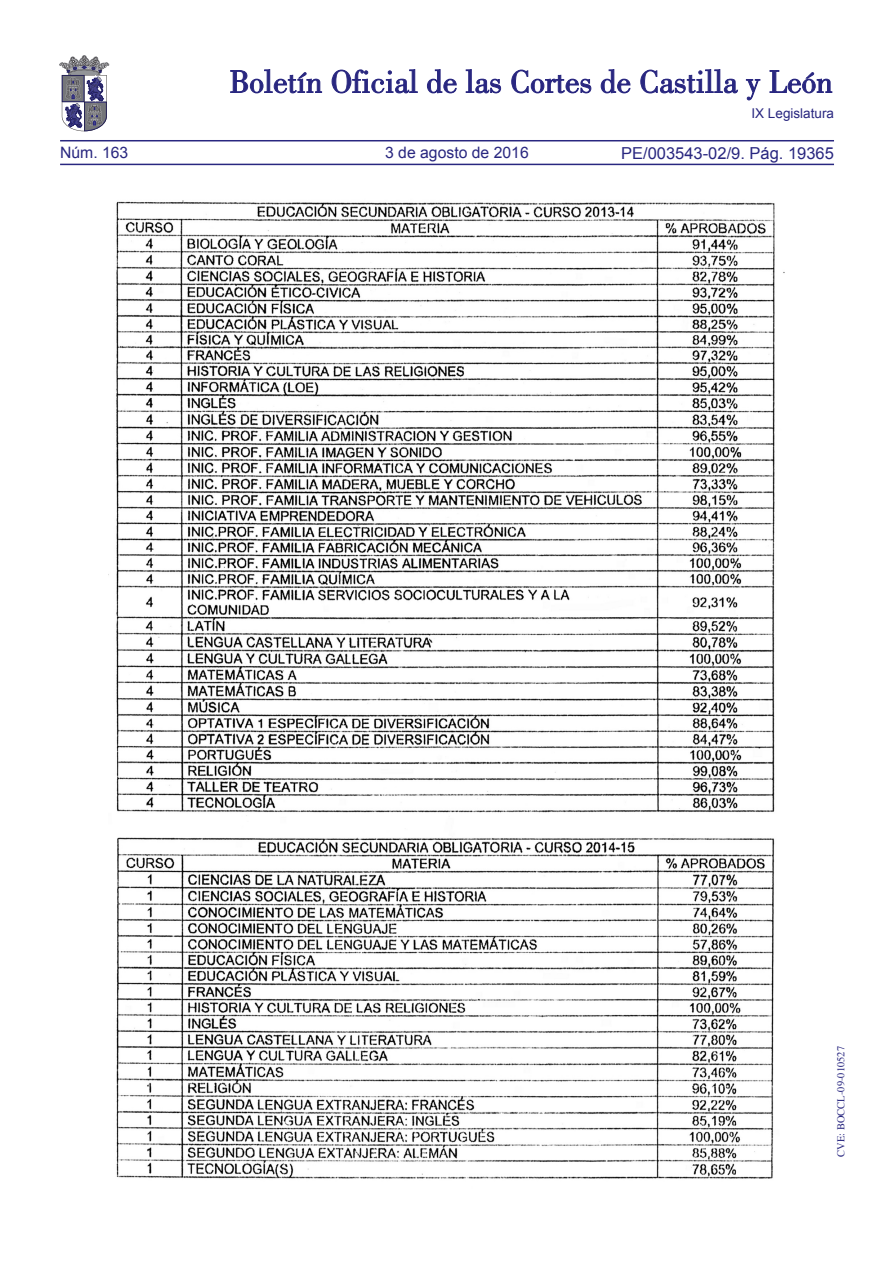
<style>
.page{position:relative;width:893px;height:1263px;background:#fff}
.page>*{position:absolute;margin:0;border:0;box-sizing:border-box;transform-origin:0 0}
.t1{font:16.5px "Arial";color:#292780}
.t2{font:15.75px "Arial";color:#292780}
.t3{font:13.5px "Arial";color:#292780}
.t4{font:10.5px "Times";color:#292780}
</style>
<div class="page">
<hr style="left:60px;top:164px;width:774px;height:1px;background:#292780">
<hr style="left:60px;top:140px;width:774px;height:1px;background:#292780">
<svg style="left:230px;top:69px;width:92px;height:24px"></svg>
<svg style="left:332px;top:69px;width:86px;height:24px"></svg>
<svg style="left:427px;top:69px;width:30px;height:24px"></svg>
<svg style="left:466px;top:69px;width:35px;height:24px"></svg>
<svg style="left:511px;top:70px;width:80px;height:23px"></svg>
<svg style="left:601px;top:69px;width:29px;height:24px"></svg>
<svg style="left:640px;top:69px;width:98px;height:24px"></svg>
<svg style="left:746px;top:79px;width:14px;height:21px"></svg>
<svg style="left:770px;top:70px;width:62px;height:23px"></svg>
<svg style="left:60px;top:55px;width:49px;height:76px"></svg>
<img style="left:108px;top:200px;width:677px;height:979px">
<p class="t2" style="left:60px;top:142px;width:70px">Núm. 163</p>
<p class="t2" style="left:385px;top:142px;width:145px">3 de agosto de 2016</p>
<p class="t3" style="left:751px;top:105px;width:84px">IX Legislatura</p>
<p class="t1" style="left:621px;top:142px;width:214px">PE/003543-02/9. Pág. 19365</p>
<p class="t4" style="left:831px;top:1157px;width:112px;rotate:-90deg">CVE: BOCCL-09-010527</p>
</div>
